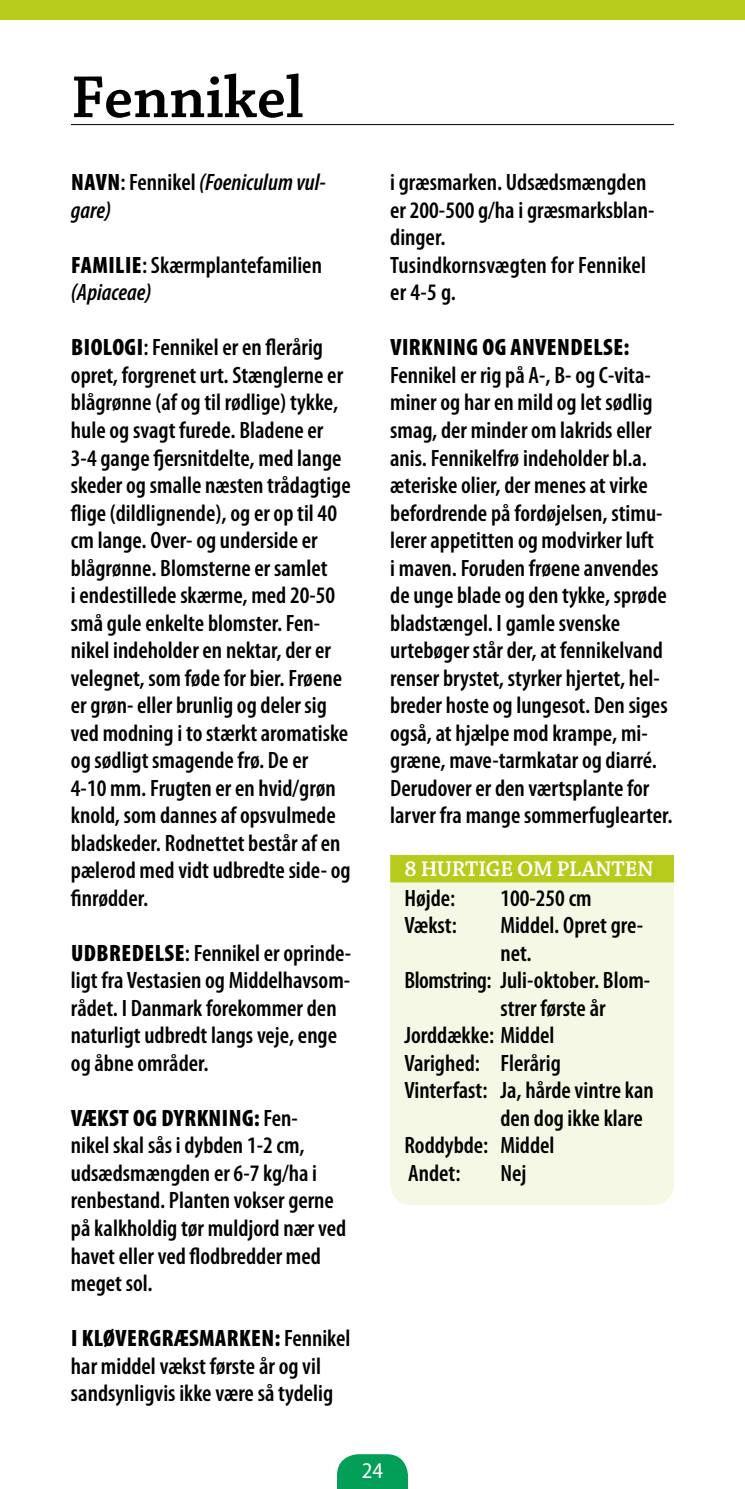
<style>
.page{position:relative;width:745px;height:1489px;background:#fff}
.page>*{position:absolute;margin:0;border:0;box-sizing:border-box;transform-origin:0 0}
.t1{font:600 62.5px "Chaparral Pro";color:#000}
.t2{font:600 condensed 23.75px/27.5px "Myriad Pro";color:#000}
.t3{font:italic 600 condensed 23.75px/27.5px "Myriad Pro";color:#000}
.t4{font:900 condensed 23.75px "Myriad Pro";letter-spacing:.02em;color:#000}
.t5{font:600 22.5px "Chaparral Pro";letter-spacing:-.015em;color:#fff}
.t6{font:semi-condensed 22.5px "Myriad Pro";color:#fff}
.s1{font-weight:900;font-style:normal}
.s2{font-style:normal}
.s3{font-weight:900}
.s4{font-style:italic}
</style>
<div class="page">
<svg style="left:337px;top:1454px;width:70px;height:34px;background:#16a664"></svg>
<div style="left:390px;top:858px;width:283px;height:346px;background:#f5f8e4;border-radius:21px"></div>
<div style="left:390px;top:854px;width:283px;height:28px;background:#b6cb1c"></div>
<div style="left:0;top:0;width:744px;height:19px;background:#b6cb1c"></div>
<hr style="left:71px;top:124px;width:602px;height:1px;background:#000">
<h1 class="t1" style="left:71px;top:62px;width:234px">FENNIKEL</h1>
<p class="t3" style="left:71px;top:169px;width:256px"><span class="s1">NAVN</span><span class="s2">: Fennikel</span> (Foeniculum vul&shy;gare)</p>
<p class="t2" style="left:71px;top:252px;width:252px"><span class="s3">FAMILIE</span>: Skærmplantefamilien <span class="s4">(Apiaceae)</span></p>
<p class="t2" style="left:71px;top:334px;width:281px"><span class="s3">BIOLOGI</span>: Fennikel er en flerårig opret, forgrenet urt. Stænglerne er blågrønne (af og til rødlige) tykke, hule og svagt furede. Bladene er<br>3-4 gange fjersnitdelte, med lange skeder og smalle næsten trådagtige flige (dildlignende), og er op til 40 cm lange. Over- og underside er blågrønne. Blomsterne er samlet<br>i endestillede skærme, med 20-50 små gule enkelte blomster. Fen&shy;nikel indeholder en nektar, der er velegnet, som føde for bier. Frøene er grøn- eller brunlig og deler sig ved modning i to stærkt aromatiske og sødligt smagende frø. De er<br>4-10 mm. Frugten er en hvid/grøn knold, som dannes af opsvulmede bladskeder. Rodnettet består af en pælerod med vidt udbredte side- og finrødder.</p>
<p class="t2" style="left:71px;top:939px;width:281px"><span class="s3">UDBREDELSE</span>: Fennikel er oprinde&shy;ligt fra Vestasien og Middelhavsom&shy;rådet. I Danmark forekommer den naturligt udbredt langs veje, enge og åbne områder.</p>
<p class="t2" style="left:71px;top:1104px;width:276px"><span class="s3">VÆKST OG DYRKNING:</span> Fen-<br>nikel skal sås i dybden 1-2 cm, udsædsmængden er 6-7 kg/ha i renbestand. Planten vokser gerne på kalkholdig tør muldjord nær ved havet eller ved flodbredder med meget sol.</p>
<p class="t2" style="left:71px;top:1324px;width:281px"><span class="s3">I KLØVERGRÆSMARKEN:</span> Fennikel har middel vækst første år og vil sandsynligvis ikke være så tydelig</p>
<p class="t2" style="left:390px;top:169px;width:265px">i græsmarken. Udsædsmængden er 200-500 g/ha i græsmarksblan&shy;dinger.<br>Tusindkornsvægten for Fennikel er 4-5 g.</p>
<p class="t4" style="left:390px;top:334px;width:240px">VIRKNING OG ANVENDELSE:</p>
<p class="t2" style="left:390px;top:362px;width:283px">Fennikel er rig på A-, B- og C-vita&shy;miner og har en mild og let sødlig smag, der minder om lakrids eller anis. Fennikelfrø indeholder bl.a. æteriske olier, der menes at virke befordrende på fordøjelsen, stimu&shy;lerer appetitten og modvirker luft<br>i maven. Foruden frøene anvendes de unge blade og den tykke, sprøde bladstængel. I gamle svenske urtebøger står der, at fennikelvand renser brystet, styrker hjertet, hel&shy;breder hoste og lungesot. Den siges også, at hjælpe mod krampe, mi&shy;græne, mave-tarmkatar og diarré.<br>Derudover er den værtsplante for larver fra mange sommerfuglearter.</p>
<p class="t5" style="left:404px;top:855px;width:250px">8 HURTIGE OM PLANTEN</p>
<p class="t2" style="left:404px;top:884px;width:52px">Højde:</p>
<p class="t2" style="left:500px;top:884px;width:93px">100-250 cm</p>
<p class="t2" style="left:404px;top:912px;width:54px">Vækst:</p>
<p class="t2" style="left:500px;top:912px;width:144px">Middel. Opret gre-</p>
<p class="t2" style="left:500px;top:939px;width:33px">net.</p>
<p class="t2" style="left:404px;top:967px;width:247px">Blomstring: Juli-oktober. Blom-</p>
<p class="t2" style="left:500px;top:994px;width:107px">strer første år</p>
<p class="t2" style="left:404px;top:1022px;width:151px">Jorddække: Middel</p>
<p class="t2" style="left:404px;top:1049px;width:158px">Varighed: Flerårig</p>
<p class="t2" style="left:404px;top:1077px;width:251px">Vinterfast: Ja, hårde vintre kan</p>
<p class="t2" style="left:500px;top:1104px;width:144px">den dog ikke klare</p>
<p class="t2" style="left:404px;top:1132px;width:151px">Roddybde: Middel</p>
<p class="t2" style="left:408px;top:1159px;width:119px">Andet: Nej</p>
<p class="t6" style="left:361px;top:1458px;width:23px">24</p>
</div>
